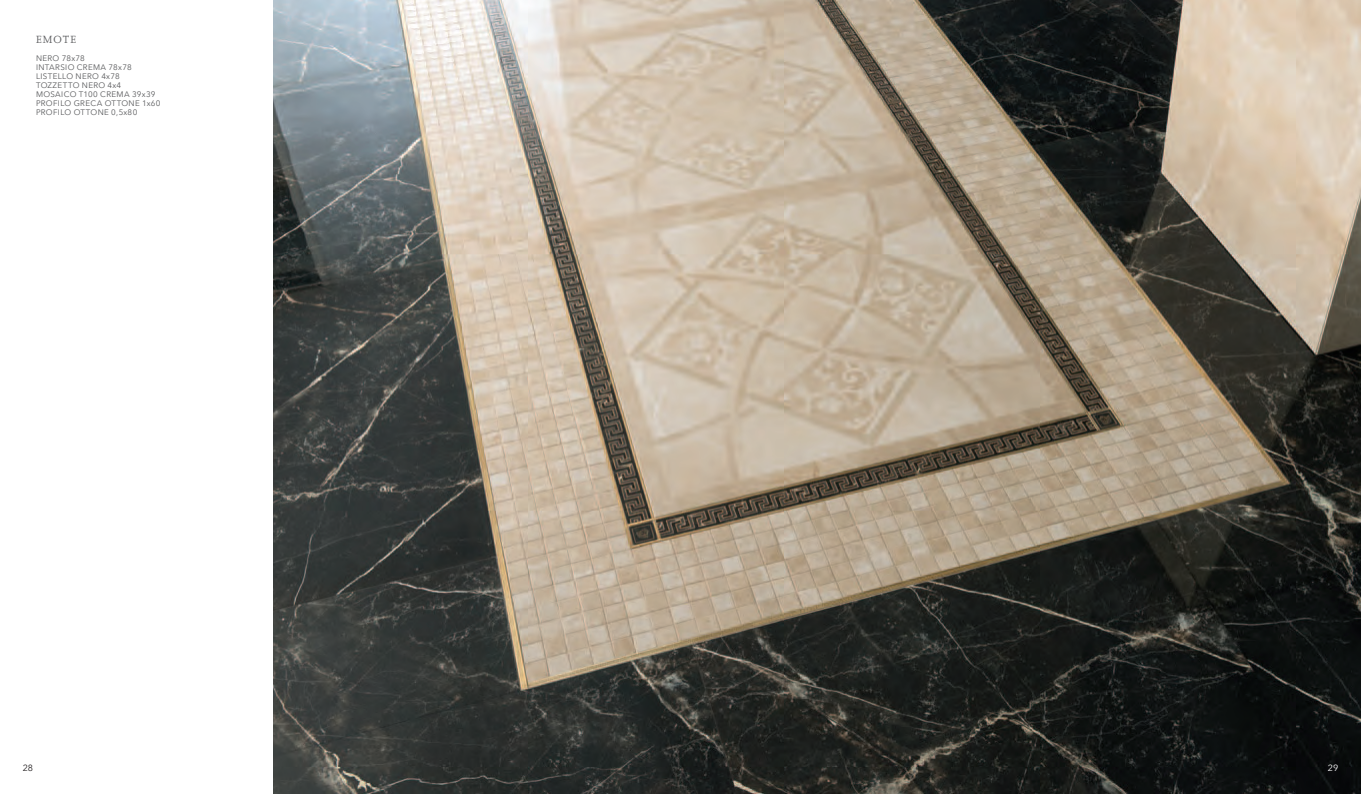
<style>
.page{position:relative;width:1361px;height:794px;background:#fff}
.page>*{position:absolute;margin:0;border:0;box-sizing:border-box;transform-origin:0 0}
.t1{font:12px "Joanna MT Std";letter-spacing:.1em;color:#57585a}
.t2{font:9px "Avenir Next";color:#231f20}
.t3{font:9px "Avenir Next";color:#fff}
.t4{font:8px/9px "Avenir Next";letter-spacing:.04em;color:#57585a}
</style>
<div class="page">
<img style="left:274px;top:0;width:1087px;height:794px">
<h1 class="t1" style="left:36px;top:33px;width:42px">EMOTE</h1>
<p class="t4" style="left:36px;top:54px;width:97px">NERO 78x78<br>INTARSIO CREMA 78x78<br>LISTELLO NERO 4x78<br>TOZZETTO</p>
<p class="t4" style="left:36px;top:81px;width:126px;text-indent:46px">NERO 4x4<br>MOSAICO T100 CREMA 39x39<br>PROFILO GRECA OTTONE 1x60<br>PROFILO OTTONE 0,5x80</p>
<p class="t2" style="left:23px;top:763px;width:12px">28</p>
<p class="t3" style="left:1328px;top:763px;width:12px">29</p>
</div>
